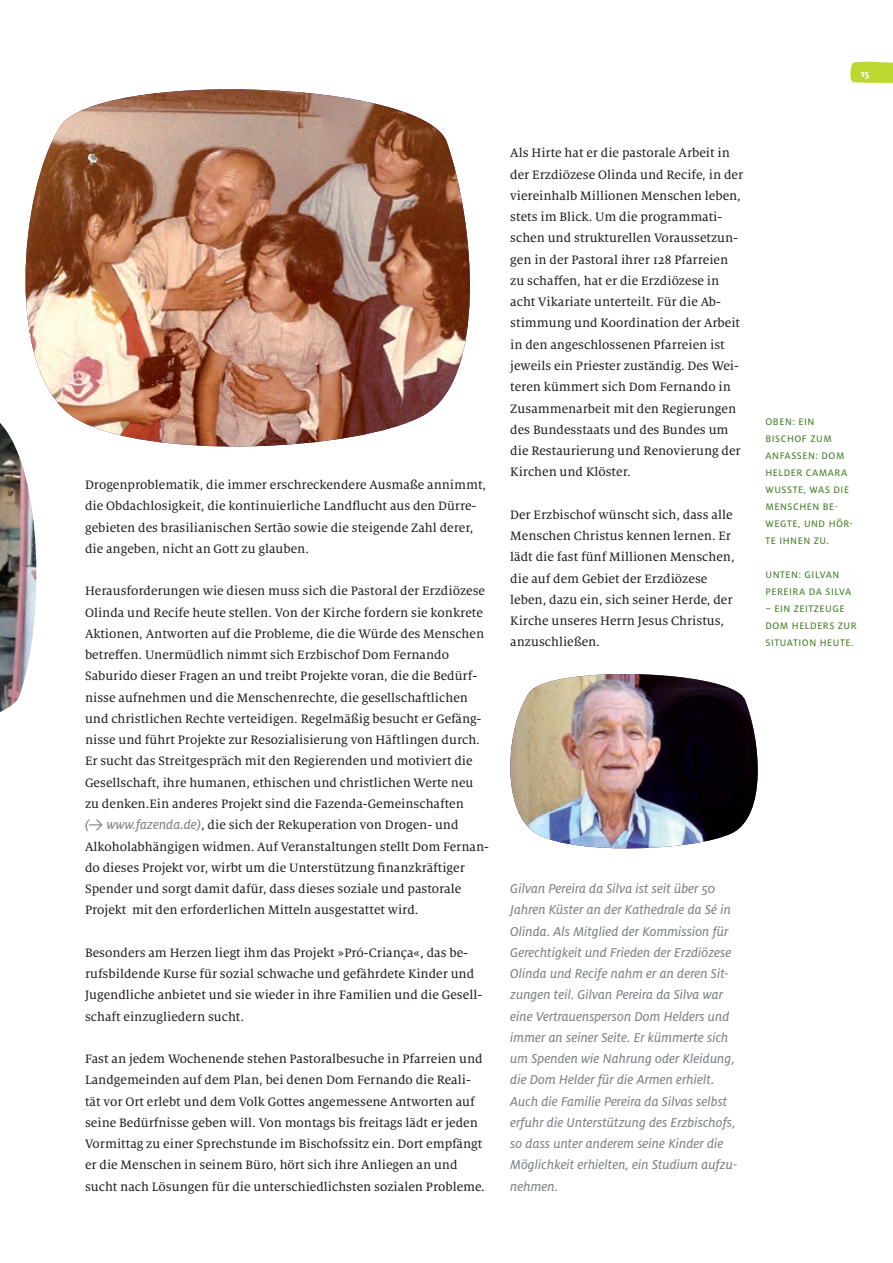
<style>
.page{position:relative;width:893px;height:1263px;background:#fff}
.page>*{position:absolute;margin:0;border:0;box-sizing:border-box;transform-origin:0 0}
.t1{font:14.25px/21.3px "Milo OT Text Ita";color:#808285}
.t2{font:13.5px/21.3px "Milo Serif OT Text";color:#231f20}
.t3{font:10.5px/17px "Milo OT Text";letter-spacing:.05em;color:#45802a}
.t4{font:700 10.5px "Milo OT";color:#fff}
.s1{font-family:"Milo OT Text Ita";font-size:14.25px;color:#808285}
.s2{font-family:"The Serif Expert";font-size:14.25px;color:#808285}
</style>
<div class="page">
<img style="left:25px;top:89px;width:445px;height:358px">
<img style="left:510px;top:674px;width:248px;height:175px">
<img style="left:0;top:423px;width:44px;height:289px">
<svg style="left:850px;top:61px;width:43px;height:22px"></svg>
<p class="t4" style="left:861px;top:67px;width:10px">15</p>
<p class="t2" style="left:85px;top:474px;width:403px">Drogenproblematik, die immer erschreckendere Ausmaße annimmt, die Obdachlosigkeit, die kontinuierliche Landflucht aus den Dürre&shy;gebieten des brasilianischen Sertão sowie die steigende Zahl derer, die angeben, nicht an Gott zu glauben.</p>
<p class="t2" style="left:85px;top:581px;width:405px">Herausforderungen wie diesen muss sich die Pastoral der Erzdiözese Olinda und Recife heute stellen. Von der Kirche fordern sie konkrete Aktionen, Antworten auf die Probleme, die die Würde des Menschen betreffen. Unermüdlich nimmt sich Erzbischof Dom Fernando Saburido dieser Fragen an und treibt Projekte voran, die die Bedürf&shy;nisse aufnehmen und die Menschenrechte, die gesellschaftlichen und christlichen Rechte verteidigen. Regelmäßig besucht er Gefäng&shy;nisse und führt Projekte zur Resozialisierung von Häftlingen durch.<br>Er sucht das Streitgespräch mit den Regierenden und motiviert die Gesellschaft, ihre humanen, ethischen und christlichen Werte neu zu denken.Ein anderes Projekt sind die Fazenda-Gemeinschaften<br><span class="s1">(</span><span class="s2">Y</span> <span class="s1">www.fazenda.de)</span>, die sich der Rekuperation von Drogen- und Alkoholabhängigen widmen. Auf Veranstaltungen stellt Dom Fernan&shy;do dieses Projekt vor, wirbt um die Unterstützung finanzkräftiger Spender und sorgt damit dafür, dass dieses soziale und pastorale Projekt mit den erforderlichen Mitteln ausgestattet wird.</p>
<p class="t2" style="left:85px;top:942px;width:399px">Besonders am Herzen liegt ihm das Projekt »Pró-Criança«, das be&shy;rufsbildende Kurse für sozial schwache und gefährdete Kinder und Jugendliche anbietet und sie wieder in ihre Familien und die Gesell&shy;schaft einzugliedern sucht.</p>
<p class="t2" style="left:85px;top:1048px;width:401px">Fast an jedem Wochenende stehen Pastoralbesuche in Pfarreien und Landgemeinden auf dem Plan, bei denen Dom Fernando die Reali&shy;tät vor Ort erlebt und dem Volk Gottes angemessene Antworten auf seine Bedürfnisse geben will. Von montags bis freitags lädt er jeden Vormittag zu einer Sprechstunde im Bischofssitz ein. Dort empfängt er die Menschen in seinem Büro, hört sich ihre Anliegen an und sucht nach Lösungen für die unterschiedlichsten sozialen Probleme.</p>
<p class="t2" style="left:510px;top:143px;width:234px">Als Hirte hat er die pastorale Arbeit in der Erzdiözese Olinda und Recife, in der viereinhalb Millionen Menschen leben, stets im Blick. Um die programmati&shy;schen und strukturellen Voraussetzun&shy;gen in der Pastoral ihrer 128 Pfarreien zu schaffen, hat er die Erzdiözese in acht Vikariate unterteilt. Für die Ab&shy;stimmung und Koordination der Arbeit in den angeschlossenen Pfarreien ist jeweils ein Priester zuständig. Des Wei&shy;teren kümmert sich Dom Fernando in Zusammenarbeit mit den Regierungen des Bundesstaats und des Bundes um die Restaurierung und Renovierung der Kirchen und Klöster.</p>
<p class="t2" style="left:510px;top:504px;width:226px">Der Erzbischof wünscht sich, dass alle Menschen Christus kennen lernen. Er lädt die fast fünf Millionen Menschen, die auf dem Gebiet der Erzdiözese leben, dazu ein, sich seiner Herde, der Kirche unseres Herrn Jesus Christus, anzuschließen.</p>
<p class="t1" style="left:510px;top:878px;width:229px">Gilvan Pereira da Silva ist seit über 50<br>Jahren Küster an der Kathedrale da Sé in Olinda. Als Mitglied der Kommission für Gerechtigkeit und Frieden der Erzdiözese Olinda und Recife nahm er an deren Sit&shy;zungen teil. Gilvan Pereira da Silva war eine Vertrauensperson Dom Helders und immer an seiner Seite. Er kümmerte sich um Spenden wie Nahrung oder Kleidung, die Dom Helder für die Armen erhielt.<br>Auch die Familie Pereira da Silvas selbst erfuhr die Unterstützung des Erzbischofs, so dass unter anderem seine Kinder die Möglichkeit erhielten, ein Studium aufzu&shy;nehmen.</p>
<p class="t3" style="left:765px;top:414px;width:89px">OBEN: EIN<br>BISCHOF ZUM<br>ANFASSEN: DOM<br>HELDER CAMARA<br>WUSSTE, WAS DIE<br>MENSCHEN BE-<br>WEGTE, UND HÖR-<br>TE IHNEN ZU.</p>
<p class="t3" style="left:765px;top:567px;width:87px">UNTEN: GILVAN<br>PEREIRA DA SILVA</p>
<p class="t3" style="left:765px;top:601px;width:93px">– EIN ZEITZEUGE<br>DOM HELDERS ZUR<br>SITUATION HEUTE.</p>
</div>
